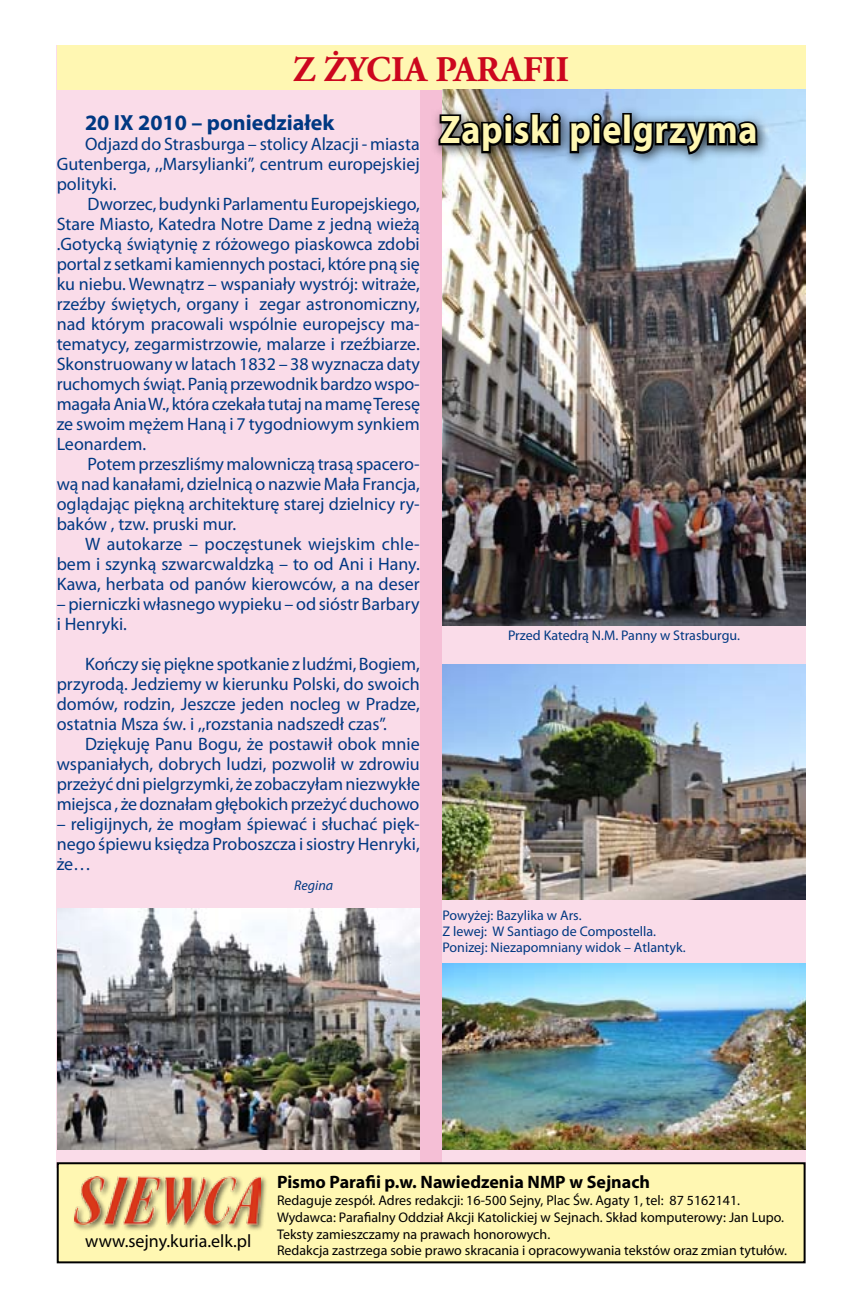
<style>
.page{position:relative;width:851px;height:1304px;background:#fff}
.page>*{position:absolute;margin:0;border:0;box-sizing:border-box;transform-origin:0 0}
.t1{font:700 40px "Myriad Pro";letter-spacing:.02em;color:#fff7b2;scale:.9 1}
.t2{font:700 36px "Adobe Garamond Pro";color:#cc071e}
.t3{font:700 22px "Myriad Pro";color:#003882}
.t4{font:18px/20px "Myriad Pro";color:#003882;text-align:justify}
.t5{font:700 18px "Myriad Pro";color:#000}
.t6{font:18px "Myriad Pro";color:#000}
.t7{font:14px/16.8px "Myriad Pro";color:#000}
.t8{font:14px/16px "Myriad Pro";color:#003882}
.t9{font:italic 14px "Myriad Pro";color:#003882}
</style>
<div class="page">
<div style="left:388px;top:79px;width:84px;height:1123px;background:#f5bfd6"></div>
<div style="left:442px;top:45px;width:363px;height:1125px;background:#fadce9"></div>
<div style="left:57px;top:45px;width:363px;height:1123px;background:#fadce9"></div>
<div style="left:57px;top:45px;width:748px;height:45px;background:#fff7b2"></div>
<div style="left:58px;top:1163px;width:746px;height:99px;background:#fff7b2"></div>
<div style="left:57px;top:1162px;width:748px;height:101px;border:2px solid #000"></div>
<div style="left:72px;top:1173px;width:196px;height:59px;background:#000;opacity:.6"></div>
<img style="left:75px;top:1176px;width:185px;height:49px">
<img style="left:442px;top:90px;width:363px;height:536px">
<div style="left:428px;top:103px;width:344px;height:66px;background:#000;opacity:.75"></div>
<img style="left:436px;top:111px;width:121px;height:103px">
<div style="left:551px;top:122px;width:9px;height:23px;border:4px solid #000"></div>
<div style="left:551px;top:113px;width:9px;height:10px;border:4px solid #000;border-radius:50%"></div>
<svg style="left:567px;top:119px;width:26px;height:95px;background:#6f879d"></svg>
<div style="left:592px;top:122px;width:9px;height:23px;border:4px solid #000"></div>
<div style="left:591px;top:113px;width:10px;height:10px;border:4px solid #000;border-radius:50%"></div>
<div style="left:622px;top:113px;width:9px;height:32px;border:4px solid #000"></div>
<svg style="left:599px;top:119px;width:161px;height:111px;background:#7f97aa"></svg>
<img style="left:57px;top:908px;width:362px;height:241px">
<img style="left:442px;top:664px;width:363px;height:236px">
<img style="left:442px;top:964px;width:363px;height:185px">
<h2 class="t2" style="left:293px;top:48px;width:277px">Z ŻYCIA PARAFII</h2>
<p class="t3" style="left:85px;top:108px;width:251px">20 IX 2010 – poniedziałek</p>
<p class="t4" style="left:57px;top:134px;width:364px;text-indent:28px">Odjazd do Strasburga – stolicy Alzacji - miasta Gutenberga, ,,Marsylianki”, centrum europejskiej polityki.</p>
<p class="t4" style="left:57px;top:194px;width:365px;text-indent:31px">Dworzec, budynki Parlamentu Europejskiego, Stare Miasto, Katedra Notre Dame z jedną wieżą .Gotycką świątynię z różowego piaskowca zdobi portal z setkami kamiennych postaci, które pną się ku niebu. Wewnątrz – wspaniały wystrój: witraże, rzeźby świętych, organy i zegar astronomiczny, nad którym pracowali wspólnie europejscy ma&shy;tematycy, zegarmistrzowie, malarze i rzeźbiarze.<br>Skonstruowany w latach 1832 – 38 wyznacza daty ruchomych świąt. Panią przewodnik bardzo wspo&shy;magała Ania W., która czekała tutaj na mamę Teresę ze swoim mężem Haną i 7 tygodniowym synkiem Leonardem.</p>
<p class="t4" style="left:57px;top:454px;width:365px;text-indent:31px">Potem przeszliśmy malowniczą trasą spacero&shy;wą nad kanałami, dzielnicą o nazwie Mała Francja, oglądając piękną architekturę starej dzielnicy ry&shy;baków , tzw. pruski mur.</p>
<p class="t4" style="left:57px;top:534px;width:364px;text-indent:28px">W autokarze – poczęstunek wiejskim chle&shy;bem i szynką szwarcwaldzką – to od Ani i Hany.<br>Kawa, herbata od panów kierowców, a na deser</p>
<p class="t4" style="left:57px;top:594px;width:364px">– pierniczki własnego wypieku – od sióstr Barbary i Henryki.</p>
<p class="t4" style="left:57px;top:654px;width:364px;text-indent:28px">Kończy się piękne spotkanie z ludźmi, Bogiem, przyrodą. Jedziemy w kierunku Polski, do swoich domów, rodzin, Jeszcze jeden nocleg w Pradze, ostatnia Msza św. i ,,rozstania nadszedł czas”.</p>
<p class="t4" style="left:57px;top:734px;width:365px;text-indent:28px">Dziękuję Panu Bogu, że postawił obok mnie wspaniałych, dobrych ludzi, pozwolił w zdrowiu przeżyć dni pielgrzymki, że zobaczyłam niezwykłe miejsca , że doznałam głębokich przeżyć duchowo</p>
<p class="t4" style="left:57px;top:814px;width:364px">– religijnych, że mogłam śpiewać i słuchać pięk&shy;nego śpiewu księdza Proboszcza i siostry Henryki, że…</p>
<p class="t9" style="left:294px;top:877px;width:40px">Regina</p>
<h1 class="t1" style="left:439px;top:104px;width:354px">Zapiski pielgrzyma</h1>
<p class="t8" style="left:508px;top:627px;width:233px">Przed Katedrą N.M. Panny w Strasburgu.</p>
<p class="t8" style="left:442px;top:908px;width:245px">Powyżej: Bazylika w Ars.<br>Z lewej: W Santiago de Compostella.<br>Ponizej: Niezapomniany widok – Atlantyk.</p>
<p class="t6" style="left:85px;top:1229px;width:168px">www.sejny.kuria.elk.pl</p>
<p class="t5" style="left:277px;top:1170px;width:374px">Pismo Parafii p.w. Nawiedzenia NMP w Sejnach</p>
<p class="t7" style="left:277px;top:1192px;width:511px">Redaguje zespół. Adres redakcji: 16-500 Sejny, Plac Św. Agaty 1, tel: 87 5162141.<br>Wydawca: Parafialny Oddział Akcji Katolickiej w Sejnach. Skład komputerowy: Jan Lupo.<br>Teksty zamieszczamy na prawach honorowych.<br>Redakcja zastrzega sobie prawo skracania i opracowywania tekstów oraz zmian tytułów.</p>
</div>
